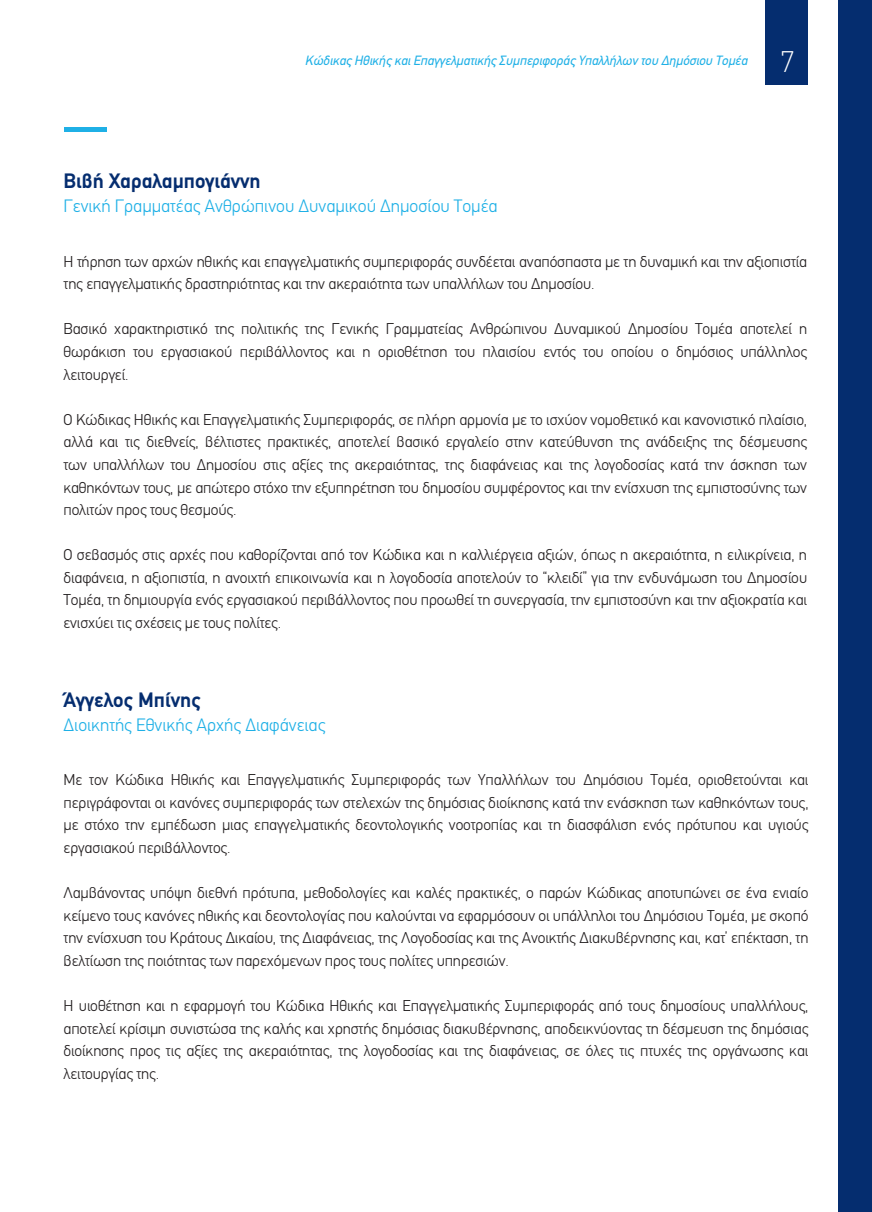
<style>
.page{position:relative;width:872px;height:1212px;background:#fff}
.page>*{position:absolute;margin:0;border:0;box-sizing:border-box;transform-origin:0 0}
.t1{font:100 30px "PF Din Text";color:#fff}
.t2{font:700 21px "PF Din Text";color:#052d6f}
.t3{font:300 18px "PF Din Text";color:#1fb0e6}
.t4{font:300 15.75px/22.6px "PF Din Text";color:#231f20;text-align:justify}
.t5{font:italic 13.5px "PF Din Text";color:#1fb0e6}
</style>
<div class="page">
<div style="left:765px;top:0;width:43px;height:85px;background:#052d6f"></div>
<div style="left:838px;top:0;width:34px;height:1212px;background:#052d6f"></div>
<hr style="left:64px;top:128px;width:42px;height:4px;background:#1fb0e6">
<p class="t5" style="left:305px;top:54px;width:444px">Κώδικας Ηθικής και Επαγγελματικής Συμπεριφοράς Υπαλλήλων του Δημόσιου Τομέα</p>
<h1 class="t1" style="left:780px;top:49px;width:15px">7</h1>
<h2 class="t2" style="left:64px;top:173px;width:199px">Βιβή Χαραλαμπογιάννη</h2>
<p class="t3" style="left:64px;top:199px;width:435px">Γενική Γραμματέας Ανθρώπινου Δυναμικού Δημοσίου Τομέα</p>
<p class="t4" style="left:63px;top:251px;width:745px">Η τήρηση των αρχών ηθικής και επαγγελματικής συμπεριφοράς συνδέεται αναπόσπαστα με τη δυναμική και την αξιοπιστία</p>
<p class="t4" style="left:63px;top:274px;width:532px">της επαγγελματικής δραστηριότητας και την ακεραιότητα των υπαλλήλων του Δημοσίου.</p>
<p class="t4" style="left:63px;top:319px;width:745px">Βασικό χαρακτηριστικό της πολιτικής της Γενικής Γραμματείας Ανθρώπινου Δυναμικού Δημοσίου Τομέα αποτελεί η θωράκιση του εργασιακού περιβάλλοντος και η οριοθέτηση του πλαισίου εντός του οποίου ο δημόσιος υπάλληλος</p>
<p class="t4" style="left:63px;top:364px;width:66px">λειτουργεί.</p>
<p class="t4" style="left:63px;top:409px;width:745px">Ο Κώδικας Ηθικής και Επαγγελματικής Συμπεριφοράς, σε πλήρη αρμονία με το ισχύον νομοθετικό και κανονιστικό πλαίσιο, αλλά και τις διεθνείς, βέλτιστες πρακτικές, αποτελεί βασικό εργαλείο στην κατεύθυνση της ανάδειξης της δέσμευσης των υπαλλήλων του Δημοσίου στις αξίες της ακεραιότητας, της διαφάνειας και της λογοδοσίας κατά την άσκηση των καθηκόντων τους, με απώτερο στόχο την εξυπηρέτηση του δημοσίου συμφέροντος και την ενίσχυση της εμπιστοσύνης των</p>
<p class="t4" style="left:63px;top:500px;width:175px">πολιτών προς τους θεσμούς.</p>
<p class="t4" style="left:63px;top:545px;width:745px">Ο σεβασμός στις αρχές που καθορίζονται από τον Κώδικα και η καλλιέργεια αξιών, όπως η ακεραιότητα, η ειλικρίνεια, η διαφάνεια, η αξιοπιστία, η ανοιχτή επικοινωνία και η λογοδοσία αποτελούν το “κλειδί” για την ενδυνάμωση του Δημοσίου Τομέα, τη δημιουργία ενός εργασιακού περιβάλλοντος που προωθεί τη συνεργασία, την εμπιστοσύνη και την αξιοκρατία και ενισχύει τις σχέσεις με τους πολίτες.</p>
<h2 class="t2" style="left:64px;top:691px;width:139px">Άγγελος Μπίνης</h2>
<p class="t3" style="left:64px;top:717px;width:263px">Διοικητής Εθνικής Αρχής Διαφάνειας</p>
<p class="t4" style="left:64px;top:770px;width:746px">Με τον Κώδικα Ηθικής και Επαγγελματικής Συμπεριφοράς των Υπαλλήλων του Δημόσιου Τομέα, οριοθετούνται και περιγράφονται οι κανόνες συμπεριφοράς των στελεχών της δημόσιας διοίκησης κατά την ενάσκηση των καθηκόντων τους, με στόχο την εμπέδωση μιας επαγγελματικής δεοντολογικής νοοτροπίας και τη διασφάλιση ενός πρότυπου και υγιούς</p>
<p class="t4" style="left:64px;top:838px;width:169px">εργασιακού περιβάλλοντος.</p>
<p class="t4" style="left:64px;top:883px;width:746px">Λαμβάνοντας υπόψη διεθνή πρότυπα, μεθοδολογίες και καλές πρακτικές, ο παρών Κώδικας αποτυπώνει σε ένα ενιαίο κείμενο τους κανόνες ηθικής και δεοντολογίας που καλούνται να εφαρμόσουν οι υπάλληλοι του Δημόσιου Τομέα, με σκοπό την ενίσχυση του Κράτους Δικαίου, της Διαφάνειας, της Λογοδοσίας και της Ανοικτής Διακυβέρνησης και, κατ’ επέκταση, τη</p>
<p class="t4" style="left:64px;top:950px;width:447px">βελτίωση της ποιότητας των παρεχόμενων προς τους πολίτες υπηρεσιών.</p>
<p class="t4" style="left:64px;top:996px;width:746px">Η υιοθέτηση και η εφαρμογή του Κώδικα Ηθικής και Επαγγελματικής Συμπεριφοράς από τους δημοσίους υπαλλήλους, αποτελεί κρίσιμη συνιστώσα της καλής και χρηστής δημόσιας διακυβέρνησης, αποδεικνύοντας τη δέσμευση της δημόσιας διοίκησης προς τις αξίες της ακεραιότητας, της λογοδοσίας και της διαφάνειας, σε όλες τις πτυχές της οργάνωσης και</p>
<p class="t4" style="left:64px;top:1063px;width:97px">λειτουργίας της.</p>
</div>
